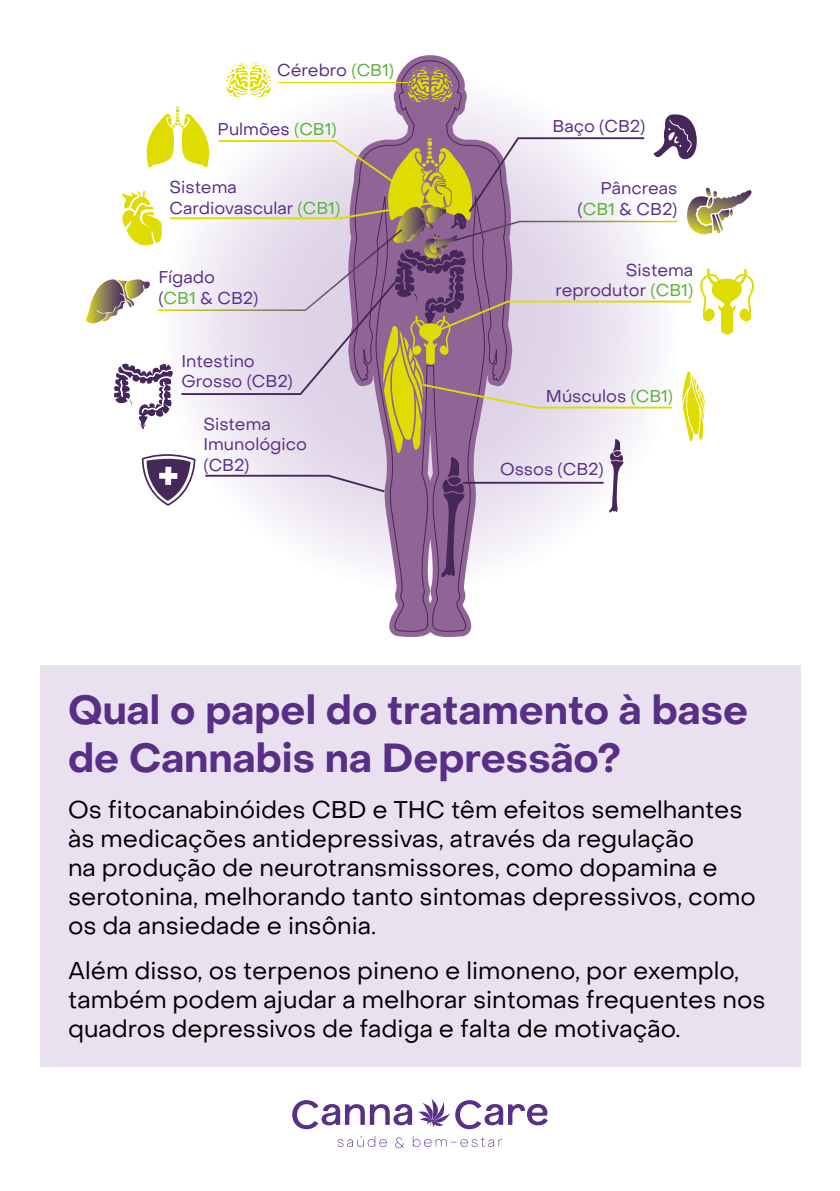
<style>
.page{position:relative;width:840px;height:1191px;background:#fff}
.page>*{position:absolute;margin:0;border:0;box-sizing:border-box;transform-origin:0 0}
.t1{font:700 40px/48px "Object Sans";color:#592e87}
.t2{font:24px/28.8px "Object Sans";color:#000}
.t3{font:17px/20.4px "Object Sans";color:#592e87}
.s1{color:#5eb239}
.s2{color:#5db139}
</style>
<div class="page">
<div style="left:40px;top:665px;width:759px;height:401px;background:#e9e1ef"></div>
<svg style="left:389px;top:578px;width:83px;height:55px;background:#9a76a0"></svg>
<svg style="left:86px;top:60px;width:667px;height:518px"></svg>
<svg style="left:179px;top:276px;width:221px;height:218px;background:#d8cbd8"></svg>
<svg style="left:292px;top:1098px;width:255px;height:31px"></svg>
<svg style="left:337px;top:1136px;width:50px;height:11px"></svg>
<svg style="left:395px;top:1137px;width:9px;height:11px"></svg>
<svg style="left:412px;top:1136px;width:90px;height:11px"></svg>
<p class="t3" style="left:277px;top:60px;width:118px">Cérebro <span class="s1">(CB1)</span></p>
<p class="t3" style="left:217px;top:119px;width:121px">Pulmões <span class="s1">(CB1)</span></p>
<p class="t3" style="left:169px;top:177px;width:172px">Sistema<br>Cardiovascular <span class="s1">(CB1)</span></p>
<p class="t3" style="left:158px;top:267px;width:101px">Fígado<br>(<span class="s2">CB1</span> &amp; CB2)</p>
<p class="t3" style="left:181px;top:351px;width:113px">Intestino<br>Grosso (CB2)</p>
<p class="t3" style="left:203px;top:414px;width:105px">Sistema<br>Imunológico (CB2)</p>
<p class="t3" style="left:552px;top:116px;width:94px">Baço (CB2)</p>
<p class="t3" style="left:577px;top:178px;width:101px;text-align:right">Pâncreas (<span class="s2">CB1</span> &amp; CB2)</p>
<p class="t3" style="left:555px;top:260px;width:139px;text-align:right">Sistema reprodutor <span class="s1">(CB1)</span></p>
<p class="t3" style="left:545px;top:385px;width:129px">Músculos <span class="s1">(CB1)</span></p>
<p class="t3" style="left:500px;top:459px;width:105px">Ossos (CB2)</p>
<h1 class="t1" style="left:68px;top:687px;width:681px">Qual o papel do tratamento à base de Cannabis na Depressão?</h1>
<p class="t2" style="left:68px;top:795px;width:689px">Os fitocanabinóides CBD e THC têm efeitos semelhantes às medicações antidepressivas, através da regulação<br>na produção de neurotransmissores, como dopamina e serotonina, melhorando tanto sintomas depressivos, como os da ansiedade e insônia.</p>
<p class="t2" style="left:68px;top:956px;width:698px">Além disso, os terpenos pineno e limoneno, por exemplo, também podem ajudar a melhorar sintomas frequentes nos quadros depressivos de fadiga e falta de motivação.</p>
</div>
